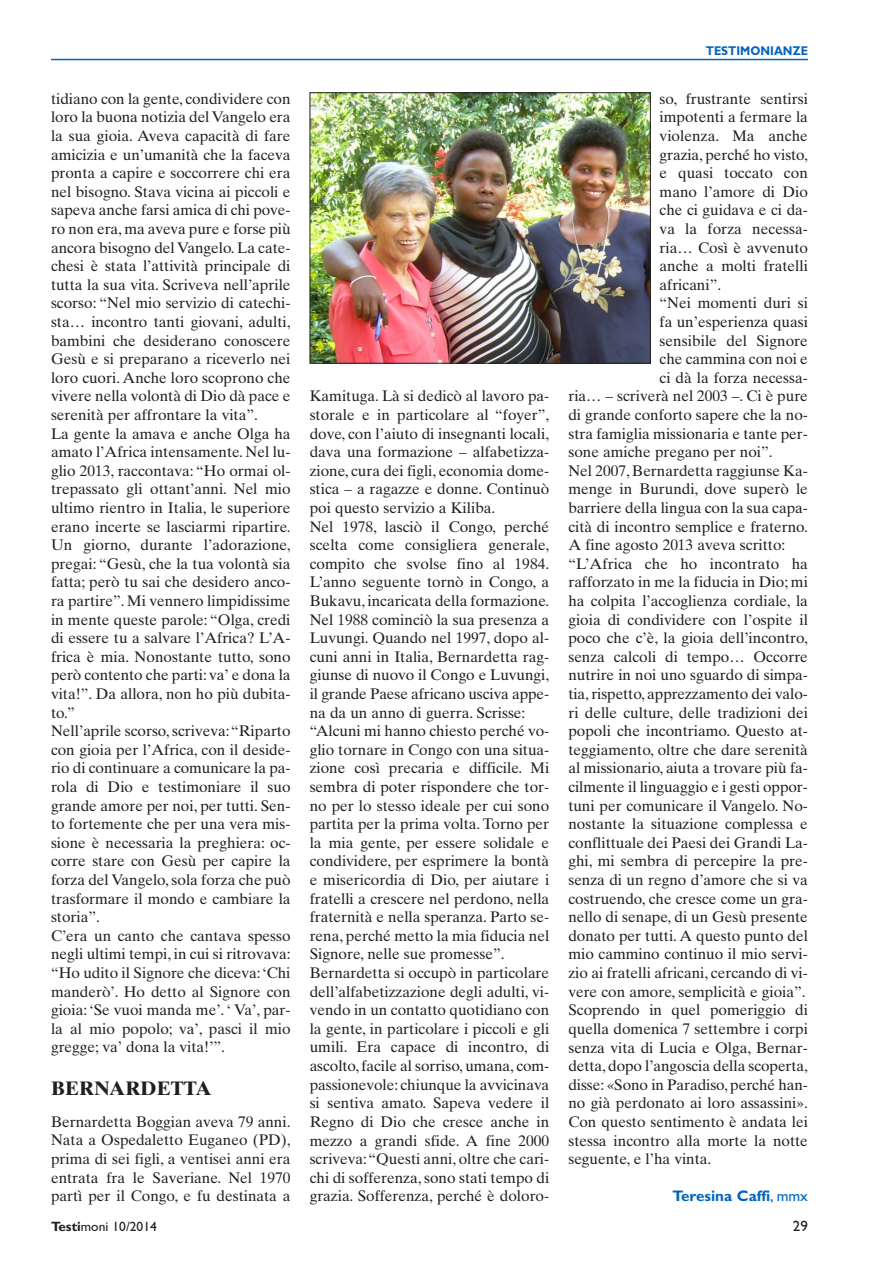
<style>
.page{position:relative;width:893px;height:1263px;background:#fff}
.page>*{position:absolute;margin:0;border:0;box-sizing:border-box;transform-origin:0 0}
.t1{font:700 19.5px "Times Ten";color:#231f20}
.t2{font:15.3px/18.6px "Times Ten";color:#231f20}
.t3{font:700 15.3px "Gill Sans";color:#0065bd}
.t4{font:15px "Gill Sans";color:#231f20}
.t5{font:13.5px "Gill Sans";color:#231f20}
.t6{font:700 12.75px "Gill Sans";color:#0065bd;scale:.9 1}
.s1{font-weight:400}
.s2{font-weight:700}
</style>
<div class="page">
<hr style="left:51px;top:59px;width:757px;height:1px;background:#0065bd">
<img style="left:312px;top:94px;width:337px;height:267px">
<div style="left:310px;top:92px;width:341px;height:271px;border:1px solid #231f20"></div>
<p class="t2" style="left:51px;top:91px;width:241px">tidiano con la gente, condividere con loro la buona notizia del Vangelo era la sua gioia. Aveva capacità di fare amicizia e un’umanità che la faceva pronta a capire e soccorrere chi era nel bisogno. Stava vicina ai piccoli e sapeva anche farsi amica di chi pove&shy;ro non era, ma aveva pure e forse più ancora bisogno del Vangelo. La cate&shy;chesi è stata l’attività principale di tutta la sua vita. Scriveva nell’aprile scorso: “Nel mio servizio di catechi&shy;sta… incontro tanti giovani, adulti, bambini che desiderano conoscere Gesù e si preparano a riceverlo nei loro cuori. Anche loro scoprono che vivere nella volontà di Dio dà pace e serenità per affrontare la vita”.<br>La gente la amava e anche Olga ha amato l’Africa intensamente. Nel lu&shy;glio 2013, raccontava: “Ho ormai ol&shy;trepassato gli ottant’anni. Nel mio ultimo rientro in Italia, le superiore erano incerte se lasciarmi ripartire.<br>Un giorno, durante l’adorazione, pregai: “Gesù, che la tua volontà sia fatta; però tu sai che desidero anco&shy;ra partire”. Mi vennero limpidissime in mente queste parole: “Olga, credi di essere tu a salvare l’Africa? L’A&shy;frica è mia. Nonostante tutto, sono però contento che parti: va’ e dona la vita!”. Da allora, non ho più dubita&shy;to.”<br>Nell’aprile scorso, scriveva: “Riparto con gioia per l’Africa, con il deside&shy;rio di continuare a comunicare la pa&shy;rola di Dio e testimoniare il suo grande amore per noi, per tutti. Sen&shy;to fortemente che per una vera mis&shy;sione è necessaria la preghiera: oc&shy;corre stare con Gesù per capire la forza del Vangelo, sola forza che può trasformare il mondo e cambiare la storia”.<br>C’era un canto che cantava spesso negli ultimi tempi, in cui si ritrovava: “Ho udito il Signore che diceva: ‘Chi manderò’. Ho detto al Signore con gioia: ‘Se vuoi manda me’. ‘ Va’, par&shy;la al mio popolo; va’, pasci il mio gregge; va’ dona la vita!’”.</p>
<p class="t1" style="left:51px;top:1080px;width:162px">BERNARDETTA</p>
<p class="t2" style="left:51px;top:1114px;width:241px;text-align:justify">Bernardetta Boggian aveva 79 anni.<br>Nata a Ospedaletto Euganeo (PD), prima di sei figli, a ventisei anni era entrata fra le Saveriane. Nel 1970 partì per il Congo, e fu destinata a</p>
<p class="t2" style="left:310px;top:388px;width:241px">Kamituga. Là si dedicò al lavoro pa&shy;storale e in particolare al “foyer”, dove, con l’aiuto di insegnanti locali, dava una formazione – alfabetizza&shy;zione, cura dei figli, economia dome&shy;stica – a ragazze e donne. Continuò poi questo servizio a Kiliba.<br>Nel 1978, lasciò il Congo, perché scelta come consigliera generale, compito che svolse fino al 1984.<br>L’anno seguente tornò in Congo, a Bukavu, incaricata della formazione.<br>Nel 1988 cominciò la sua presenza a Luvungi. Quando nel 1997, dopo al&shy;cuni anni in Italia, Bernardetta rag&shy;giunse di nuovo il Congo e Luvungi, il grande Paese africano usciva appe&shy;na da un anno di guerra. Scrisse: “Alcuni mi hanno chiesto perché vo&shy;glio tornare in Congo con una situa&shy;zione così precaria e difficile. Mi sembra di poter rispondere che tor&shy;no per lo stesso ideale per cui sono partita per la prima volta. Torno per la mia gente, per essere solidale e condividere, per esprimere la bontà e misericordia di Dio, per aiutare i fratelli a crescere nel perdono, nella fraternità e nella speranza. Parto se&shy;rena, perché metto la mia fiducia nel Signore, nelle sue promesse”.<br>Bernardetta si occupò in particolare dell’alfabetizzazione degli adulti, vi&shy;vendo in un contatto quotidiano con la gente, in particolare i piccoli e gli umili. Era capace di incontro, di ascolto, facile al sorriso, umana, com&shy;passionevole: chiunque la avvicinava si sentiva amato. Sapeva vedere il Regno di Dio che cresce anche in mezzo a grandi sfide. A fine 2000 scriveva: “Questi anni, oltre che cari&shy;chi di sofferenza, sono stati tempo di grazia. Sofferenza, perché è doloro-</p>
<p class="t6" style="left:706px;top:46px;width:115px">TESTIMONIANZE</p>
<p class="t2" style="left:660px;top:91px;width:150px">so, frustrante sentirsi</p>
<p class="t2" style="left:660px;top:109px;width:150px">impotenti a fermare la</p>
<p class="t2" style="left:660px;top:128px;width:150px">violenza. Ma anche</p>
<p class="t2" style="left:660px;top:147px;width:150px">grazia, perché ho visto,</p>
<p class="t2" style="left:660px;top:165px;width:150px">e quasi toccato con</p>
<p class="t2" style="left:660px;top:184px;width:150px">mano l’amore di Dio</p>
<p class="t2" style="left:660px;top:202px;width:150px">che ci guidava e ci da-</p>
<p class="t2" style="left:660px;top:221px;width:150px">va la forza necessa-</p>
<p class="t2" style="left:660px;top:240px;width:150px">ria… Così è avvenuto</p>
<p class="t2" style="left:660px;top:258px;width:150px">anche a molti fratelli</p>
<p class="t2" style="left:660px;top:277px;width:63px">africani”.</p>
<p class="t2" style="left:660px;top:295px;width:150px">“Nei momenti duri si</p>
<p class="t2" style="left:660px;top:314px;width:150px">fa un’esperienza quasi</p>
<p class="t2" style="left:660px;top:333px;width:150px">sensibile del Signore</p>
<p class="t2" style="left:660px;top:351px;width:150px">che cammina con noi e</p>
<p class="t2" style="left:660px;top:370px;width:150px">ci dà la forza necessa-</p>
<p class="t2" style="left:568px;top:388px;width:241px">ria… – scriverà nel 2003 –. Ci è pure</p>
<p class="t2" style="left:568px;top:407px;width:241px">di grande conforto sapere che la no-</p>
<p class="t2" style="left:568px;top:426px;width:241px">stra famiglia missionaria e tante per-</p>
<p class="t2" style="left:568px;top:444px;width:206px">sone amiche pregano per noi”.</p>
<p class="t2" style="left:568px;top:463px;width:241px">Nel 2007, Bernardetta raggiunse Ka-</p>
<p class="t2" style="left:568px;top:481px;width:241px">menge in Burundi, dove superò le</p>
<p class="t2" style="left:568px;top:500px;width:241px">barriere della lingua con la sua capa-</p>
<p class="t2" style="left:568px;top:519px;width:241px">cità di incontro semplice e fraterno.</p>
<p class="t2" style="left:568px;top:537px;width:219px">A fine agosto 2013 aveva scritto:</p>
<p class="t2" style="left:568px;top:556px;width:241px">“L’Africa che ho incontrato ha</p>
<p class="t2" style="left:568px;top:574px;width:241px">rafforzato in me la fiducia in Dio; mi</p>
<p class="t2" style="left:568px;top:593px;width:241px">ha colpita l’accoglienza cordiale, la</p>
<p class="t2" style="left:568px;top:612px;width:241px">gioia di condividere con l’ospite il</p>
<p class="t2" style="left:568px;top:630px;width:241px">poco che c’è, la gioia dell’incontro,</p>
<p class="t2" style="left:568px;top:649px;width:241px">senza calcoli di tempo… Occorre</p>
<p class="t2" style="left:568px;top:667px;width:241px">nutrire in noi uno sguardo di simpa-</p>
<p class="t2" style="left:568px;top:686px;width:241px">tia, rispetto, apprezzamento dei valo-</p>
<p class="t2" style="left:568px;top:705px;width:241px">ri delle culture, delle tradizioni dei</p>
<p class="t2" style="left:568px;top:723px;width:241px">popoli che incontriamo. Questo at-</p>
<p class="t2" style="left:568px;top:742px;width:241px">teggiamento, oltre che dare serenità</p>
<p class="t2" style="left:568px;top:760px;width:241px">al missionario, aiuta a trovare più fa-</p>
<p class="t2" style="left:568px;top:779px;width:241px">cilmente il linguaggio e i gesti oppor-</p>
<p class="t2" style="left:568px;top:798px;width:241px">tuni per comunicare il Vangelo. No-</p>
<p class="t2" style="left:568px;top:816px;width:241px">nostante la situazione complessa e</p>
<p class="t2" style="left:568px;top:835px;width:241px">conflittuale dei Paesi dei Grandi La-</p>
<p class="t2" style="left:568px;top:853px;width:241px">ghi, mi sembra di percepire la pre-</p>
<p class="t2" style="left:568px;top:872px;width:241px">senza di un regno d’amore che si va</p>
<p class="t2" style="left:568px;top:891px;width:241px">costruendo, che cresce come un gra-</p>
<p class="t2" style="left:568px;top:909px;width:241px">nello di senape, di un Gesù presente</p>
<p class="t2" style="left:568px;top:928px;width:241px">donato per tutti. A questo punto del</p>
<p class="t2" style="left:568px;top:946px;width:241px">mio cammino continuo il mio servi-</p>
<p class="t2" style="left:568px;top:965px;width:241px">zio ai fratelli africani, cercando di vi-</p>
<p class="t2" style="left:568px;top:984px;width:239px">vere con amore, semplicità e gioia”.</p>
<p class="t2" style="left:568px;top:1002px;width:241px">Scoprendo in quel pomeriggio di</p>
<p class="t2" style="left:568px;top:1021px;width:241px">quella domenica 7 settembre i corpi</p>
<p class="t2" style="left:568px;top:1039px;width:241px">senza vita di Lucia e Olga, Bernar-</p>
<p class="t2" style="left:568px;top:1058px;width:241px">detta, dopo l’angoscia della scoperta,</p>
<p class="t2" style="left:568px;top:1077px;width:241px">disse: «Sono in Paradiso, perché han-</p>
<p class="t2" style="left:568px;top:1095px;width:241px">no già perdonato ai loro assassini».</p>
<p class="t2" style="left:568px;top:1114px;width:241px">Con questo sentimento è andata lei</p>
<p class="t2" style="left:568px;top:1132px;width:241px">stessa incontro alla morte la notte</p>
<p class="t2" style="left:568px;top:1151px;width:144px">seguente, e l’ha vinta.</p>
<p class="t3" style="left:673px;top:1191px;width:137px">Teresina Caffi<span class="s1">, mmx</span></p>
<p class="t5" style="left:51px;top:1222px;width:107px"><span class="s2">Testi</span>moni 10/2014</p>
<p class="t4" style="left:793px;top:1221px;width:16px">29</p>
</div>
